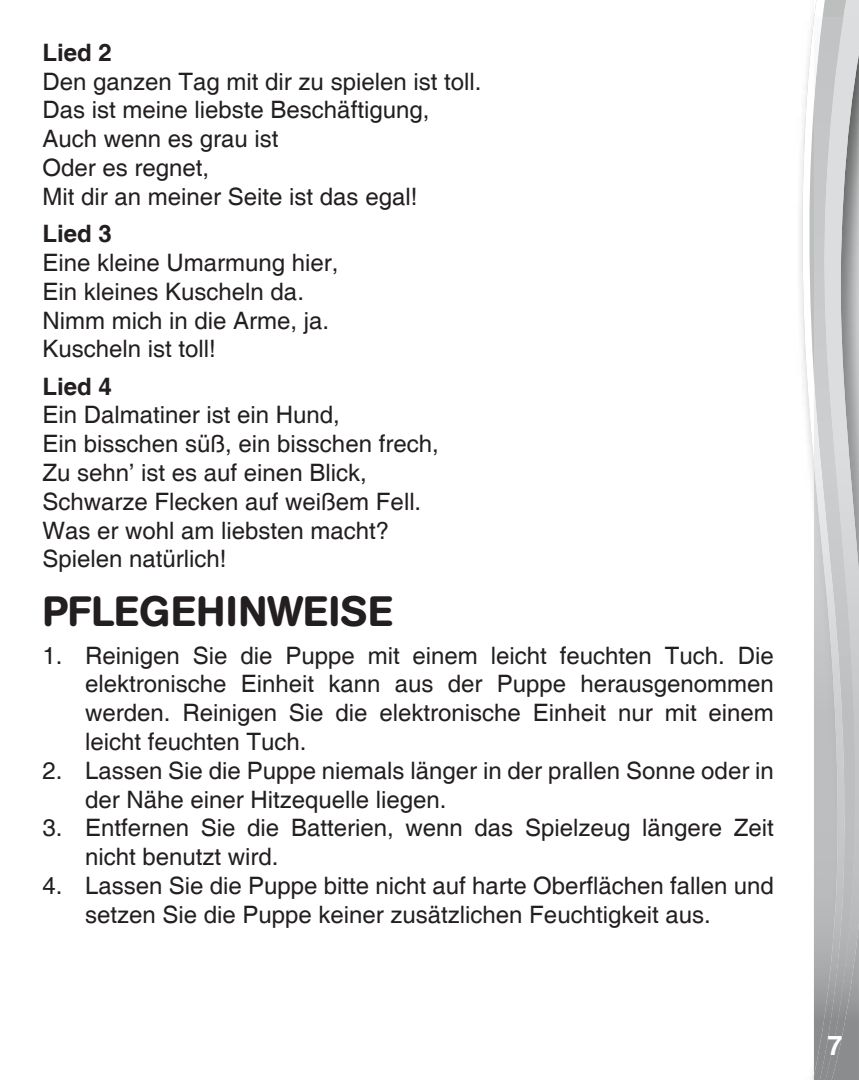
<style>
.page{position:relative;width:859px;height:1080px;background:#fff}
.page>*{position:absolute;margin:0;border:0;box-sizing:border-box;transform-origin:0 0}
.t1{font:500 42px "AG Book Rounded";letter-spacing:.02em;color:#231f20}
.t2{font:700 27px "Helvetica";color:#fff}
.t3{font:24px/28.8px "Helvetica";color:#231f20}
.t4{font:700 24px "Helvetica";color:#231f20}
</style>
<div class="page">
<svg style="left:802px;top:0;width:12px;height:1080px"></svg>
<img style="left:857px;top:17px;width:2px;height:1063px">
<img style="left:847px;top:17px;width:10px;height:1063px">
<img style="left:814px;top:17px;width:33px;height:1063px">
<p class="t4" style="left:43px;top:38px;width:71px">Lied 2</p>
<p class="t3" style="left:43px;top:68px;width:440px">Den ganzen Tag mit dir zu spielen ist toll.<br>Das ist meine liebste Beschäftigung,<br>Auch wenn es grau ist<br>Oder es regnet,<br>Mit dir an meiner Seite ist das egal!</p>
<p class="t4" style="left:43px;top:219px;width:71px">Lied 3</p>
<p class="t3" style="left:43px;top:249px;width:298px">Eine kleine Umarmung hier,<br>Ein kleines Kuscheln da.<br>Nimm mich in die Arme, ja.<br>Kuscheln ist toll!</p>
<p class="t4" style="left:43px;top:372px;width:71px">Lied 4</p>
<p class="t3" style="left:43px;top:401px;width:398px">Ein Dalmatiner ist ein Hund,<br>Ein bisschen süß, ein bisschen frech,<br>Zu sehn’ ist es auf einen Blick,<br>Schwarze Flecken auf weißem Fell.<br>Was er wohl am liebsten macht?<br>Spielen natürlich!</p>
<h1 class="t1" style="left:43px;top:587px;width:352px">PFLEGEHINWEISE</h1>
<p class="t3" style="left:85px;top:642px;width:690px;text-align:justify;text-indent:-43px">1. Reinigen Sie die Puppe mit einem leicht feuchten Tuch. Die elektronische Einheit kann aus der Puppe herausgenommen werden. Reinigen Sie die elektronische Einheit nur mit einem leicht feuchten Tuch.</p>
<p class="t3" style="left:85px;top:757px;width:690px;text-indent:-43px">2. Lassen Sie die Puppe niemals länger in der prallen Sonne oder in der Nähe einer Hitzequelle liegen.</p>
<p class="t3" style="left:85px;top:815px;width:690px;text-indent:-43px">3. Entfernen Sie die Batterien, wenn das Spielzeug längere Zeit nicht benutzt wird.</p>
<p class="t3" style="left:85px;top:872px;width:690px;text-indent:-43px">4. Lassen Sie die Puppe bitte nicht auf harte Oberflächen fallen und setzen Sie die Puppe keiner zusätzlichen Feuchtigkeit aus.</p>
<p class="t2" style="left:827px;top:1029px;width:17px">7</p>
</div>
